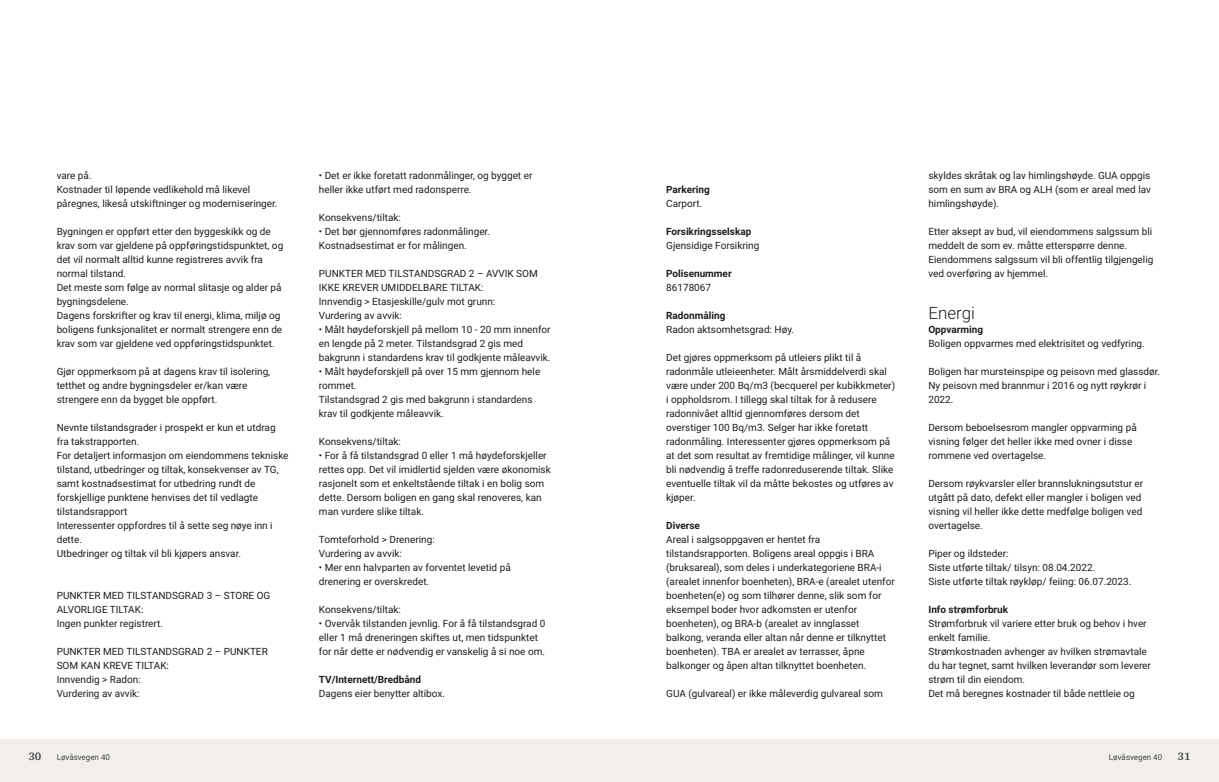
<style>
.page{position:relative;width:1219px;height:782px;background:#fff}
.page>*{position:absolute;margin:0;border:0;box-sizing:border-box;transform-origin:0 0}
.t1{font:300 17px "Roboto Vitec";color:#1d1d1b}
.t2{font:700 12px "Arya";color:#414749}
.t3{font:10px/14px "Roboto Vitec";color:#1d1d1b}
.t4{font:700 10px "Roboto Vitec";color:#1d1d1b}
.t5{font:8px "Roboto Vitec";color:#414749}
</style>
<div class="page">
<div style="left:0;top:739px;width:612px;height:42px;background:#f2eeea"></div>
<div style="left:607px;top:739px;width:612px;height:42px;background:#f2eeea"></div>
<p class="t3" style="left:57px;top:167px;width:222px">vare på.<br>Kostnader til løpende vedlikehold må likevel påregnes, likeså utskiftninger og moderniseringer.</p>
<p class="t3" style="left:57px;top:223px;width:228px">Bygningen er oppført etter den byggeskikk og de krav som var gjeldene på oppføringstidspunktet, og det vil normalt alltid kunne registreres avvik fra normal tilstand.<br>Det meste som følge av normal slitasje og alder på bygningsdelene.<br>Dagens forskrifter og krav til energi, klima, miljø og boligens funksjonalitet er normalt strengere enn de krav som var gjeldene ved oppføringstidspunktet.</p>
<p class="t3" style="left:57px;top:363px;width:215px">Gjør oppmerksom på at dagens krav til isolering, tetthet og andre bygningsdeler er/kan være strengere enn da bygget ble oppført.</p>
<p class="t3" style="left:57px;top:419px;width:233px">Nevnte tilstandsgrader i prospekt er kun et utdrag fra takstrapporten.<br>For detaljert informasjon om eiendommens tekniske tilstand, utbedringer og tiltak, konsekvenser av TG, samt kostnadsestimat for utbedring rundt de forskjellige punktene henvises det til vedlagte tilstandsrapport<br>Interessenter oppfordres til å sette seg nøye inn i dette.<br>Utbedringer og tiltak vil bli kjøpers ansvar.</p>
<p class="t3" style="left:57px;top:587px;width:215px">PUNKTER MED TILSTANDSGRAD 3 – STORE OG<br>ALVORLIGE TILTAK:<br>Ingen punkter registrert.</p>
<p class="t3" style="left:57px;top:643px;width:213px">PUNKTER MED TILSTANDSGRAD 2 – PUNKTER<br>SOM KAN KREVE TILTAK:<br>Innvendig &gt; Radon:<br>Vurdering av avvik:</p>
<p class="t2" style="left:28px;top:749px;width:15px">30</p>
<p class="t5" style="left:57px;top:751px;width:55px">Løvåsvegen 40</p>
<p class="t3" style="left:319px;top:167px;width:215px">• Det er ikke foretatt radonmålinger, og bygget er heller ikke utført med radonsperre.</p>
<p class="t3" style="left:319px;top:209px;width:84px">Konsekvens/tiltak:</p>
<p class="t3" style="left:319px;top:223px;width:173px">• Det bør gjennomføres radonmålinger.<br>Kostnadsestimat er for målingen.</p>
<p class="t3" style="left:319px;top:265px;width:220px">PUNKTER MED TILSTANDSGRAD 2 – AVVIK SOM IKKE KREVER UMIDDELBARE TILTAK:<br>Innvendig &gt; Etasjeskille/gulv mot grunn:<br>Vurdering av avvik:</p>
<p class="t3" style="left:319px;top:321px;width:233px">• Målt høydeforskjell på mellom 10 ‑ 20 mm innenfor en lengde på 2 meter. Tilstandsgrad 2 gis med bakgrunn i standardens krav til godkjente måleavvik.</p>
<p class="t3" style="left:319px;top:363px;width:223px">• Målt høydeforskjell på over 15 mm gjennom hele rommet.<br>Tilstandsgrad 2 gis med bakgrunn i standardens krav til godkjente måleavvik.</p>
<p class="t3" style="left:319px;top:433px;width:84px">Konsekvens/tiltak:</p>
<p class="t3" style="left:319px;top:447px;width:233px">• For å få tilstandsgrad 0 eller 1 må høydeforskjeller rettes opp. Det vil imidlertid sjelden være økonomisk rasjonelt som et enkeltstående tiltak i en bolig som dette. Dersom boligen en gang skal renoveres, kan man vurdere slike tiltak.</p>
<p class="t3" style="left:319px;top:531px;width:117px">Tomteforhold &gt; Drenering:<br>Vurdering av avvik:</p>
<p class="t3" style="left:319px;top:559px;width:193px">• Mer enn halvparten av forventet levetid på drenering er overskredet.</p>
<p class="t3" style="left:319px;top:601px;width:84px">Konsekvens/tiltak:</p>
<p class="t3" style="left:319px;top:615px;width:228px">• Overvåk tilstanden jevnlig. For å få tilstandsgrad 0 eller 1 må dreneringen skiftes ut, men tidspunktet for når dette er nødvendig er vanskelig å si noe om.</p>
<p class="t4" style="left:319px;top:672px;width:104px">TV/Internett/Bredbånd</p>
<p class="t3" style="left:319px;top:685px;width:128px">Dagens eier benytter altibox.</p>
<p class="t4" style="left:666px;top:182px;width:45px">Parkering</p>
<p class="t3" style="left:666px;top:195px;width:38px">Carport.</p>
<p class="t4" style="left:666px;top:224px;width:87px">Forsikringsselskap</p>
<p class="t3" style="left:666px;top:237px;width:95px">Gjensidige Forsikring</p>
<p class="t4" style="left:666px;top:266px;width:67px">Polisenummer</p>
<p class="t3" style="left:666px;top:279px;width:46px">86178067</p>
<p class="t4" style="left:666px;top:308px;width:61px">Radonmåling</p>
<p class="t3" style="left:666px;top:321px;width:129px">Radon aktsomhetsgrad: Høy.</p>
<p class="t3" style="left:666px;top:349px;width:230px">Det gjøres oppmerksom på utleiers plikt til å radonmåle utleieenheter. Målt årsmiddelverdi skal være under 200 Bq/m3 (becquerel per kubikkmeter) i oppholdsrom. I tillegg skal tiltak for å redusere radonnivået alltid gjennomføres dersom det overstiger 100 Bq/m3. Selger har ikke foretatt radonmåling. Interessenter gjøres oppmerksom på at det som resultat av fremtidige målinger, vil kunne bli nødvendig å treffe radonreduserende tiltak. Slike eventuelle tiltak vil da måtte bekostes og utføres av kjøper.</p>
<p class="t4" style="left:666px;top:518px;width:35px">Diverse</p>
<p class="t3" style="left:666px;top:531px;width:230px">Areal i salgsoppgaven er hentet fra tilstandsrapporten. Boligens areal oppgis i BRA (bruksareal), som deles i underkategoriene BRA‑i (arealet innenfor boenheten), BRA‑e (arealet utenfor boenheten(e) og som tilhører denne, slik som for eksempel boder hvor adkomsten er utenfor boenheten), og BRA‑b (arealet av innglasset balkong, veranda eller altan når denne er tilknyttet boenheten). TBA er arealet av terrasser, åpne balkonger og åpen altan tilknyttet boenheten.</p>
<p class="t3" style="left:666px;top:685px;width:218px">GUA (gulvareal) er ikke måleverdig gulvareal som</p>
<p class="t3" style="left:928px;top:167px;width:224px;text-align:justify">skyldes skråtak og lav himlingshøyde. GUA oppgis som en sum av BRA og ALH (som er areal med lav himlingshøyde).</p>
<p class="t3" style="left:928px;top:223px;width:226px">Etter aksept av bud, vil eiendommens salgssum bli meddelt de som ev. måtte etterspørre denne.<br>Eiendommens salgssum vil bli offentlig tilgjengelig ved overføring av hjemmel.</p>
<h1 class="t1" style="left:928px;top:300px;width:48px">Energi</h1>
<p class="t4" style="left:928px;top:322px;width:56px">Oppvarming</p>
<p class="t3" style="left:928px;top:335px;width:218px">Boligen oppvarmes med elektrisitet og vedfyring.</p>
<p class="t3" style="left:928px;top:363px;width:233px">Boligen har mursteinspipe og peisovn med glassdør.<br>Ny peisovn med brannmur i 2016 og nytt røykrør i<br>2022.</p>
<p class="t3" style="left:928px;top:419px;width:210px">Dersom beboelsesrom mangler oppvarming på visning følger det heller ikke med ovner i disse rommene ved overtagelse.</p>
<p class="t3" style="left:928px;top:475px;width:216px">Dersom røykvarsler eller brannslukningsutstur er utgått på dato, defekt eller mangler i boligen ved visning vil heller ikke dette medfølge boligen ved overtagelse.</p>
<p class="t3" style="left:928px;top:545px;width:205px">Piper og ildsteder:<br>Siste utførte tiltak/ tilsyn: 08.04.2022.<br>Siste utførte tiltak røykløp/ feiing: 06.07.2023.</p>
<p class="t4" style="left:928px;top:602px;width:81px">Info strømforbruk</p>
<p class="t3" style="left:928px;top:615px;width:224px">Strømforbruk vil variere etter bruk og behov i hver enkelt familie.<br>Strømkostnaden avhenger av hvilken strømavtale du har tegnet, samt hvilken leverandør som leverer strøm til din eiendom.<br>Det må beregnes kostnader til både nettleie og</p>
<p class="t5" style="left:1109px;top:751px;width:55px">Løvåsvegen 40</p>
<p class="t2" style="left:1177px;top:749px;width:15px">31</p>
</div>
